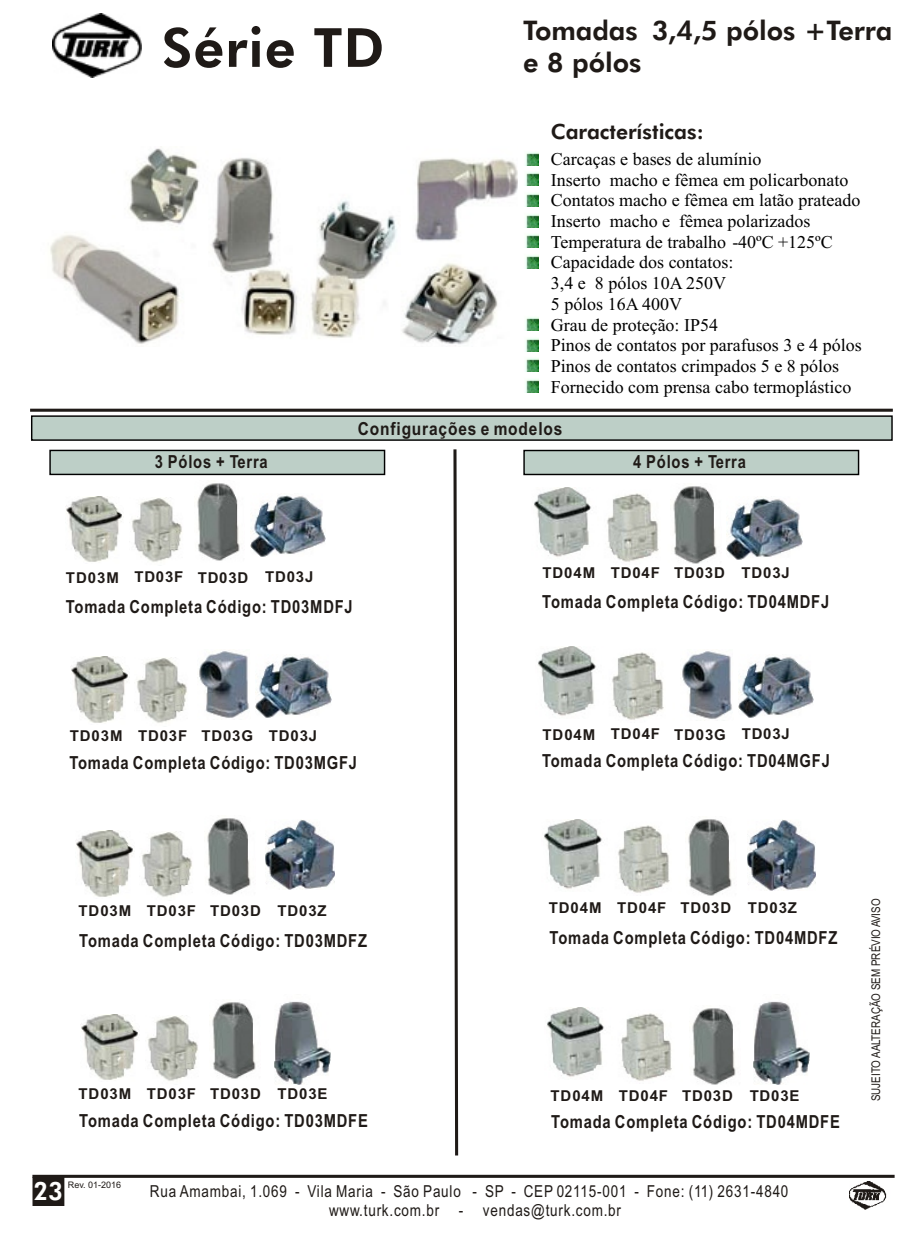
<style>
.page{position:relative;width:918px;height:1254px;background:#fff}
.page>*{position:absolute;margin:0;border:0;box-sizing:border-box;transform-origin:0 0}
.t1{font:54px "Futura Hv BT";letter-spacing:.02em;color:#1f1a17}
.t2{font:27px/32.4px "Futura Hv BT";color:#1f1a17}
.t3{font:25.35px "Futura Hv BT";color:#fff;scale:.95 1}
.t4{font:21px "Futura Hv BT";color:#1f1a17}
.t5{font:18px/20.7px "Times New Roman";color:#000}
.t6{font:700 18px "Arial Narrow";letter-spacing:.045em;color:#1f1a17}
.t7{font:700 18px "Arial Narrow";letter-spacing:.045em;color:#1f1a17;scale:1.05 1}
.t8{font:16.5px/19px "Arial Narrow";letter-spacing:.045em;color:#1f1a17}
.t9{font:700 15px "Arial";letter-spacing:.055em;color:#1f1a17}
.t10{font:700 15px "Helvetica";color:#1f1a17;scale:.8 1}
.t11{font:12px "Arial Narrow";color:#1f1a17}
.t12{font:9px "Arial";color:#1f1a17}
</style>
<div class="page">
<hr style="left:30px;top:409px;width:863px;height:3px;background:#1f1a17">
<div style="left:31px;top:415px;width:862px;height:26px;background:#bdcfc7;border:1px solid #000"></div>
<img style="left:52px;top:13px;width:89px;height:64px">
<img style="left:50px;top:148px;width:467px;height:198px">
<img style="left:66px;top:496px;width:56px;height:66px">
<img style="left:132px;top:497px;width:50px;height:65px">
<img style="left:250px;top:495px;width:76px;height:62px">
<img style="left:197px;top:483px;width:43px;height:78px">
<img style="left:199px;top:651px;width:50px;height:67px">
<img style="left:71px;top:657px;width:58px;height:66px">
<img style="left:137px;top:658px;width:50px;height:65px">
<img style="left:256px;top:656px;width:75px;height:61px">
<img style="left:266px;top:820px;width:69px;height:70px">
<img style="left:76px;top:831px;width:58px;height:66px">
<img style="left:142px;top:832px;width:50px;height:65px">
<img style="left:207px;top:818px;width:44px;height:77px">
<img style="left:274px;top:1001px;width:57px;height:84px">
<img style="left:81px;top:1015px;width:57px;height:65px">
<img style="left:148px;top:1015px;width:50px;height:66px">
<img style="left:212px;top:1002px;width:44px;height:77px">
<img style="left:534px;top:488px;width:57px;height:69px">
<img style="left:607px;top:493px;width:52px;height:69px">
<img style="left:727px;top:498px;width:75px;height:62px">
<img style="left:673px;top:486px;width:44px;height:78px">
<img style="left:682px;top:651px;width:50px;height:68px">
<img style="left:739px;top:656px;width:75px;height:62px">
<img style="left:538px;top:646px;width:58px;height:70px">
<img style="left:612px;top:652px;width:52px;height:68px">
<img style="left:747px;top:820px;width:69px;height:71px">
<img style="left:688px;top:819px;width:44px;height:77px">
<img style="left:544px;top:819px;width:58px;height:70px">
<img style="left:618px;top:825px;width:52px;height:68px">
<div style="left:523px;top:450px;width:336px;height:25px;background:#bdcfc7;border:1px solid #000"></div>
<div style="left:49px;top:450px;width:336px;height:25px;background:#bdcfc7;border:1px solid #000"></div>
<img style="left:753px;top:1001px;width:57px;height:83px">
<img style="left:692px;top:1008px;width:44px;height:77px">
<img style="left:547px;top:1007px;width:57px;height:70px">
<img style="left:621px;top:1013px;width:51px;height:68px">
<svg style="left:453px;top:449px;width:6px;height:707px"></svg>
<hr style="left:32px;top:1175px;width:863px;height:3px;background:#1f1a17">
<div style="left:33px;top:1177px;width:31px;height:29px;background:#1f1a17"></div>
<img style="left:850px;top:1182px;width:37px;height:28px">
<img style="left:525px;top:152px;width:14px;height:13px">
<img style="left:525px;top:172px;width:14px;height:14px">
<img style="left:525px;top:193px;width:14px;height:13px">
<img style="left:525px;top:214px;width:14px;height:13px">
<img style="left:525px;top:234px;width:14px;height:14px">
<img style="left:525px;top:255px;width:14px;height:13px">
<img style="left:525px;top:317px;width:14px;height:14px">
<img style="left:525px;top:338px;width:14px;height:13px">
<img style="left:525px;top:358px;width:14px;height:14px">
<img style="left:525px;top:379px;width:14px;height:14px">
<h1 class="t1" style="left:162px;top:26px;width:224px">Série TD</h1>
<h2 class="t2" style="left:523px;top:17px;width:371px">Tomadas 3,4,5 pólos +Terra e 8 pólos</h2>
<p class="t4" style="left:551px;top:123px;width:154px">Características:</p>
<p class="t5" style="left:551px;top:150px;width:312px">Carcaças e bases de alumínio<br>Inserto macho e fêmea em policarbonato<br>Contatos macho e fêmea em latão prateado<br>Inserto macho e fêmea polarizados<br>Temperatura de trabalho -40ºC +125ºC<br>Capacidade dos contatos:<br>3,4 e 8 pólos 10A 250V<br>5 pólos 16A 400V<br>Grau de proteção: IP54<br>Pinos de contatos por parafusos 3 e 4 pólos<br>Pinos de contatos crimpados 5 e 8 pólos<br>Fornecido com prensa cabo termoplástico</p>
<p class="t7" style="left:358px;top:422px;width:196px">Configurações e modelos</p>
<p class="t6" style="left:155px;top:455px;width:115px">3 Pólos + Terra</p>
<p class="t6" style="left:619px;top:455px;width:72px"><sub>Fo</sub>4<sub>rn</sub>Pólos</p>
<p class="t10" style="left:646px;top:460px;width:126px">ecido co<sup>+</sup>m <sup>T</sup>P<sup>erra</sup></p>
<p class="t10" style="left:717px;top:460px;width:83px">rensa Cabo</p>
<p class="t9" style="left:66px;top:571px;width:249px">TD03M TD03F TD03D TD03J</p>
<p class="t6" style="left:66px;top:599px;width:289px">Tomada Completa Código: TD03MDFJ</p>
<p class="t9" style="left:70px;top:730px;width:249px">TD03M TD03F TD03G TD03J</p>
<p class="t6" style="left:69px;top:756px;width:289px">Tomada Completa Código: TD03MGFJ</p>
<p class="t9" style="left:542px;top:567px;width:249px">TD04M TD04F TD03D TD03J</p>
<p class="t6" style="left:542px;top:595px;width:289px">Tomada Completa Código: TD04MDFJ</p>
<p class="t9" style="left:543px;top:729px;width:249px">TD04M TD04F TD03G TD03J</p>
<p class="t6" style="left:542px;top:754px;width:289px">Tomada Completa Código: TD04MGFJ</p>
<p class="t9" style="left:78px;top:905px;width:250px">TD03M TD03F TD03D TD03Z</p>
<p class="t6" style="left:79px;top:934px;width:289px">Tomada Completa Código: TD03MDFZ</p>
<p class="t9" style="left:78px;top:1088px;width:251px">TD03M TD03F TD03D TD03E</p>
<p class="t6" style="left:79px;top:1114px;width:290px">Tomada Completa Código: TD03MDFE</p>
<p class="t9" style="left:549px;top:902px;width:250px">TD04M TD04F TD03D TD03Z</p>
<p class="t6" style="left:550px;top:931px;width:289px">Tomada Completa Código: TD04MDFZ</p>
<p class="t9" style="left:550px;top:1090px;width:251px">TD04M TD04F TD03D TD03E</p>
<p class="t6" style="left:551px;top:1115px;width:290px">Tomada Completa Código: TD04MDFE</p>
<h3 class="t3" style="left:34px;top:1180px;width:32px">23</h3>
<p class="t12" style="left:68px;top:1181px;width:55px">Rev. 01-2016</p>
<p class="t8" style="left:329px;top:1183px;width:461px;text-indent:-179px">Rua Amambai, 1.069 - Vila Maria - São Paulo - SP - CEP 02115-001 - Fone: (11) 2631-4840 www.turk.com.br - vendas@turk.com.br</p>
<p class="t11" style="left:871px;top:1101px;width:204px;rotate:-90deg">SUJEITOAALTERAÇÃO SEM PRÉVIOAVISO</p>
</div>
